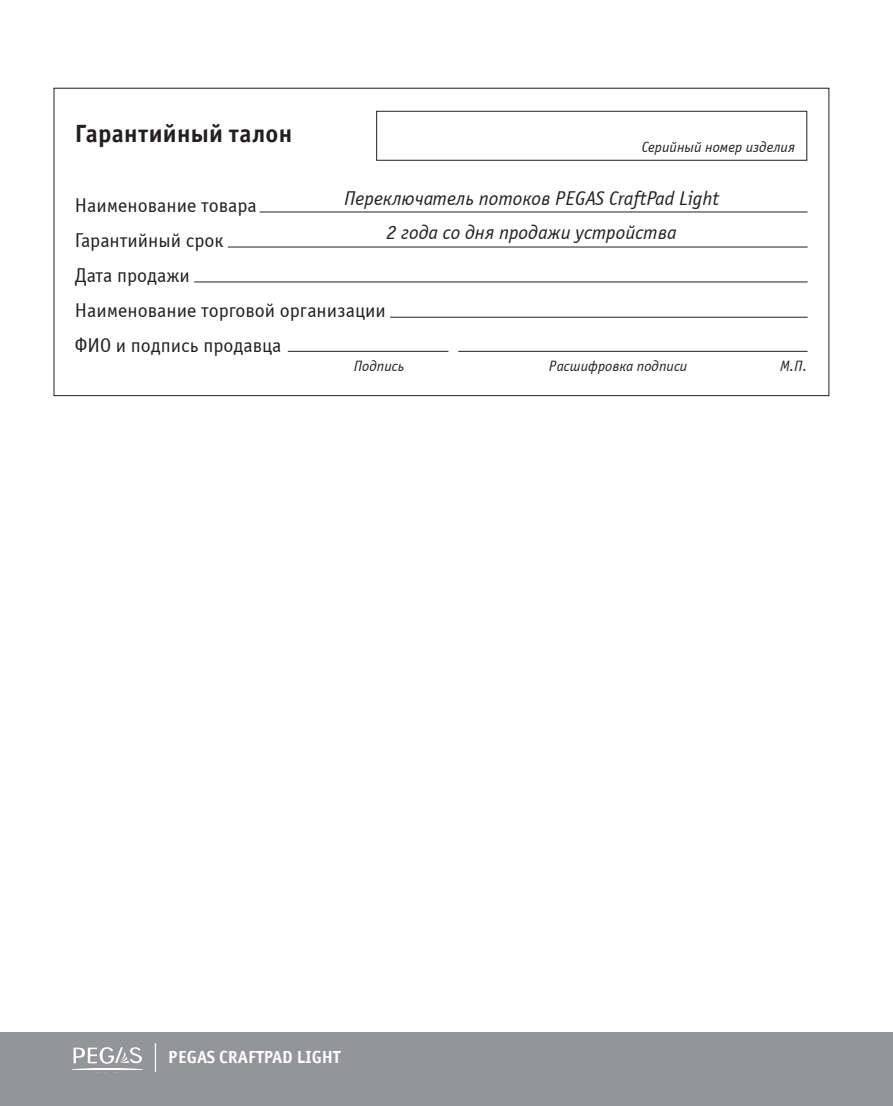
<style>
.page{position:relative;width:893px;height:1106px;background:#fff}
.page>*{position:absolute;margin:0;border:0;box-sizing:border-box;transform-origin:0 0}
.t1{font:700 25px "Officina Sans C";letter-spacing:.01em;color:#231f20}
.t2{font:20px/35px "Officina Sans Win C";color:#231f20}
.t3{font:italic 20px/33.2px "Officina Sans Win C";color:#231f20;text-align:center}
.t4{font:700 17.5px "Officina Sans Win C";color:#fff}
.t5{font:italic 15px "Officina Sans Win C";color:#231f20}
</style>
<div class="page">
<div style="left:0;top:1032px;width:893px;height:74px;background:#939598"></div>
<svg style="left:71px;top:1047px;width:72px;height:23px"></svg>
<svg style="left:155px;top:1043px;width:1px;height:29px"></svg>
<div style="left:376px;top:111px;width:431px;height:50px;border:1px solid #231f20"></div>
<hr style="left:260px;top:211px;width:548px;height:1px;background:#231f20">
<hr style="left:228px;top:247px;width:580px;height:1px;background:#231f20">
<hr style="left:194px;top:281px;width:614px;height:1px;background:#231f20">
<hr style="left:390px;top:317px;width:418px;height:1px;background:#231f20">
<hr style="left:458px;top:351px;width:350px;height:1px;background:#231f20">
<hr style="left:288px;top:351px;width:160px;height:1px;background:#231f20">
<p class="t1" style="left:75px;top:119px;width:219px">Гарантийный талон</p>
<p class="t5" style="left:642px;top:139px;width:155px">Серийный номер изделия</p>
<p class="t3" style="left:344px;top:182px;width:376px">Переключатель потоков PEGAS CraftPad Light<br>2 года со дня продажи устройства</p>
<p class="t2" style="left:75px;top:188px;width:312px">Наименование товара<br>Гарантийный срок<br>Дата продажи<br>Наименование торговой организации<br>ФИО и подпись продавца</p>
<p class="t5" style="left:354px;top:358px;width:52px">Подпись</p>
<p class="t5" style="left:549px;top:358px;width:140px">Расшифровка подписи</p>
<p class="t5" style="left:780px;top:358px;width:29px">М.П.</p>
<p class="t4" style="left:168px;top:1047px;width:174px">PEGAS CRAFTPAD LIGHT</p>
</div>
